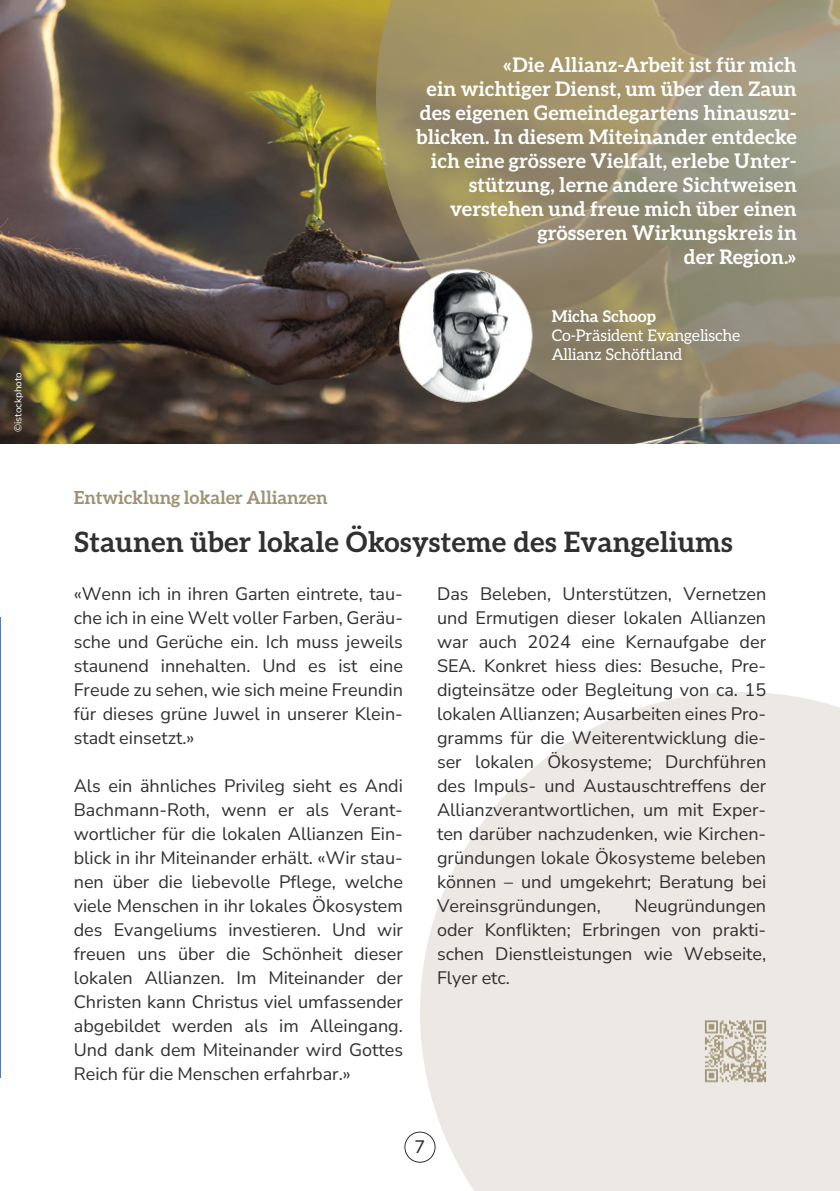
<style>
.page{position:relative;width:840px;height:1191px;background:#fff}
.page>*{position:absolute;margin:0;border:0;box-sizing:border-box;transform-origin:0 0}
.t1{font:700 28px "Aleo";color:#312f30}
.t2{font:700 20px/24px "Aleo";color:#fff;text-align:right}
.t3{font:200 18px/24px "Nunito Sans 12 pt";color:#312f30;text-align:justify}
.t4{font:700 18px "Aleo";letter-spacing:-.01em;color:#9f9376}
.t5{font:16px/19.2px "Aleo";letter-spacing:-.01em;color:#fff}
.t6{font:700 16px "Aleo";letter-spacing:-.01em;color:#fff}
.t7{font:200 10px "Nunito Sans 12 pt";color:#fff}
</style>
<div class="page">
<div style="left:404px;top:1131px;width:31px;height:31px;border:1px solid #312f30;border-radius:50%"></div>
<svg style="left:420px;top:692px;width:419px;height:499px;background:#eeebe7"></svg>
<hr style="left:0;top:618px;width:1px;height:459px;background:#5679bd">
<img style="left:0;top:0;width:839px;height:443px">
<svg style="left:376px;top:0;width:463px;height:418px;background:#93896d"></svg>
<img style="left:399px;top:269px;width:133px;height:133px;border-radius:66px">
<img style="left:698px;top:1015px;width:73px;height:72px">
<p class="t7" style="left:11px;top:432px;width:62px;rotate:-90deg">©istockphoto</p>
<p class="t2" style="left:416px;top:52px;width:382px">«Die Allianz-Arbeit ist für mich<br>ein wichtiger Dienst, um über den Zaun des eigenen Gemeindegartens hinauszu&shy;blicken. In diesem Miteinander entdecke ich eine grössere Vielfalt, erlebe Unter&shy;stützung, lerne andere Sichtweisen verstehen und freue mich über einen grösseren Wirkungskreis in<br>der Region.»</p>
<p class="t4" style="left:74px;top:483px;width:255px">Entwicklung lokaler Allianzen</p>
<p class="t6" style="left:551px;top:303px;width:106px">Micha Schoop</p>
<p class="t5" style="left:551px;top:325px;width:190px">Co-Präsident Evangelische<br>Allianz Schöftland</p>
<h1 class="t1" style="left:74px;top:519px;width:660px">Staunen über lokale Ökosysteme des Evangeliums</h1>
<p class="t3" style="left:74px;top:581px;width:330px">«Wenn ich in ihren Garten eintrete, tau&shy;che ich in eine Welt voller Farben, Geräu&shy;sche und Gerüche ein. Ich muss jeweils staunend innehalten. Und es ist eine Freude zu sehen, wie sich meine Freundin für dieses grüne Juwel in unserer Klein&shy;stadt einsetzt.»</p>
<p class="t3" style="left:74px;top:773px;width:330px">Als ein ähnliches Privileg sieht es Andi Bachmann-Roth, wenn er als Verant&shy;wortlicher für die lokalen Allianzen Ein&shy;blick in ihr Miteinander erhält. «Wir stau&shy;nen über die liebevolle Pflege, welche viele Menschen in ihr lokales Ökosystem des Evangeliums investieren. Und wir freuen uns über die Schönheit dieser lokalen Allianzen. Im Miteinander der Christen kann Christus viel umfassender abgebildet werden als im Alleingang.<br>Und dank dem Miteinander wird Gottes Reich für die Menschen erfahrbar.»</p>
<p class="t3" style="left:437px;top:581px;width:330px">Das Beleben, Unterstützen, Vernetzen und Ermutigen dieser lokalen Allianzen war auch 2024 eine Kernaufgabe der SEA. Konkret hiess dies: Besuche, Pre&shy;digteinsätze oder Begleitung von ca. 15 lokalen Allianzen; Ausarbeiten eines Pro&shy;gramms für die Weiterentwicklung die&shy;ser lokalen Ökosysteme; Durchführen des Impuls- und Austauschtreffens der Allianzverantwortlichen, um mit Exper&shy;ten darüber nachzudenken, wie Kirchen&shy;gründungen lokale Ökosysteme beleben können – und umgekehrt; Beratung bei Vereinsgründungen,</p>
<p class="t3" style="left:437px;top:893px;width:330px;text-indent:197px">Neugründungen oder Konflikten; Erbringen von prakti&shy;schen Dienstleistungen wie Webseite, Flyer etc.</p>
<p class="t3" style="left:414px;top:1134px;width:12px">7</p>
</div>
